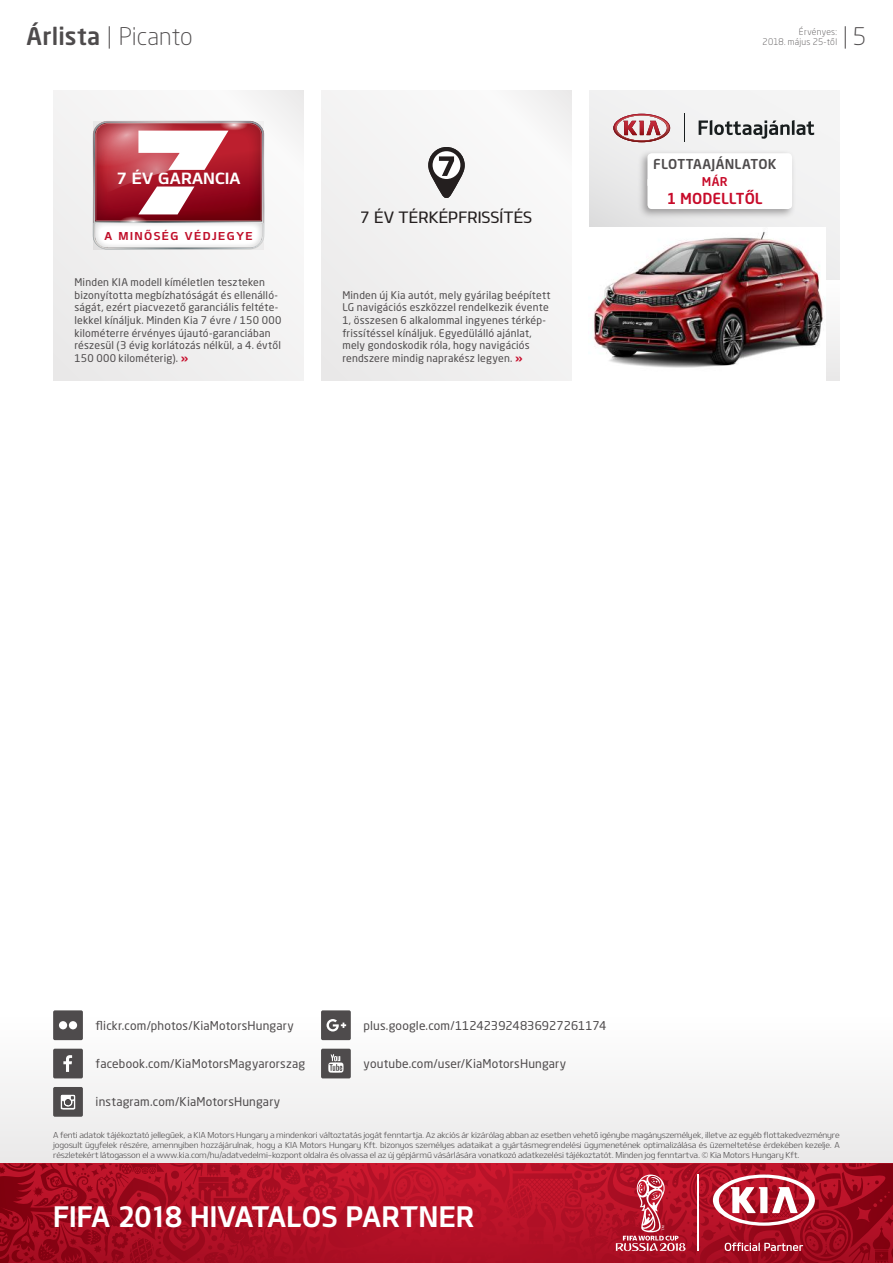
<style>
.page{position:relative;width:893px;height:1263px;background:#fff}
.page>*{position:absolute;margin:0;border:0;box-sizing:border-box;transform-origin:0 0}
.t1{font:28.5px "Design KOTFB";letter-spacing:-.005em;color:#fff}
.t2{font:300 24px "Neo Sans Pro";color:#4e4b4c}
.t3{font:15.75px "Design KOTFM";color:#241f1f}
.t4{font:15.6px "Design KOTFB";letter-spacing:.01em;color:#fff;scale:1.08 1}
.t5{font:500 15px "Neo Sans Pro";letter-spacing:.005em;color:#c70a29}
.t6{font:500 13.5px "Neo Sans Pro";letter-spacing:.01em;color:#4e4b4c}
.t7{font:12px "Neo Sans Pro";letter-spacing:.015em;color:#4e4b4c}
.t8{font:500 12px "Neo Sans Pro";color:#c70a29}
.t9{font:10.95px "Design KOTFB";letter-spacing:.12em;color:#c00f2a;scale:1.08 1}
.t10{font:10.5px/12.6px "Neo Sans Pro";letter-spacing:.015em;color:#4e4b4c}
.t11{font:300 9px "Neo Sans Pro";letter-spacing:.03em;color:#4e4b4c}
.t12{font:8.25px/9.9px "Design KOTFL";letter-spacing:-.015em;color:#4e4b4c;text-align:justify}
.s1{font-weight:500}
.s2{font-weight:700;color:#c70a29}
</style>
<div class="page">
<div style="left:0;top:1017px;width:893px;height:153px;background:#f4f3f3"></div>
<svg style="left:0;top:1163px;width:893px;height:100px;background:#ae0f24"></svg>
<hr style="left:697px;top:1174px;width:1px;height:77px;background:#fff">
<svg style="left:713px;top:1163px;width:180px;height:88px;background:#af2b3c"></svg>
<svg style="left:616px;top:1174px;width:69px;height:78px;background:#be394a"></svg>
<div style="left:53px;top:90px;width:251px;height:291px;background:#f1f1f1"></div>
<svg style="left:93px;top:121px;width:171px;height:129px"></svg>
<div style="left:321px;top:90px;width:251px;height:291px;background:#f3f2f2"></div>
<svg style="left:428px;top:147px;width:37px;height:51px"></svg>
<div style="left:321px;top:1049px;width:30px;height:29px;background:#4e4b4c;border-radius:2px"></div>
<svg style="left:328px;top:1054px;width:15px;height:19px"></svg>
<div style="left:53px;top:1010px;width:30px;height:30px;background:#4e4b4c;border-radius:2px"></div>
<div style="left:69px;top:1021px;width:8px;height:8px;background:#fff;border-radius:50%"></div>
<div style="left:59px;top:1021px;width:8px;height:8px;background:#fff;border-radius:50%"></div>
<div style="left:321px;top:1010px;width:30px;height:30px;background:#4e4b4c;border-radius:2px"></div>
<svg style="left:327px;top:1019px;width:19px;height:12px"></svg>
<div style="left:53px;top:1087px;width:30px;height:30px;background:#4e4b4c;border-radius:2px"></div>
<img style="left:60px;top:1094px;width:16px;height:16px">
<div style="left:53px;top:1049px;width:30px;height:29px;background:#4e4b4c;border-radius:2px"></div>
<svg style="left:63px;top:1055px;width:9px;height:17px"></svg>
<div style="left:589px;top:279px;width:251px;height:102px;background:#f4f4f4"></div>
<div style="left:589px;top:90px;width:251px;height:189px;background:linear-gradient(to right,#eaeaeb,#f5f5f5)"></div>
<img style="left:589px;top:228px;width:236px;height:153px">
<svg style="left:613px;top:114px;width:57px;height:28px"></svg>
<svg style="left:684px;top:113px;width:1px;height:29px"></svg>
<svg style="left:699px;top:120px;width:115px;height:19px"></svg>
<div style="left:637px;top:149px;width:159px;height:70px;background:#4e4b4c;opacity:.5"></div>
<svg style="left:647px;top:153px;width:145px;height:56px"></svg>
<h2 class="t2" style="left:27px;top:22px;width:168px"><span class="s1">Árlista</span> | Picanto</h2>
<h3 class="t4" style="left:117px;top:169px;width:116px">7 ÉV GARANCIA</h3>
<h3 class="t9" style="left:105px;top:229px;width:139px">A MINŐSÉG VÉDJEGYE</h3>
<p class="t10" style="left:74px;top:276px;width:208px">Minden KIA modell kíméletlen teszteken bizonyította megbízhatóságát és ellenálló&shy;ságát, ezért piacvezető garanciális feltéte&shy;lekkel kínáljuk. Minden Kia 7 évre / 150 000 kilométerre érvényes újautó-garanciában részesül (3 évig korlátozás nélkül, a 4. évtől 150 000 kilométerig). <span class="s2">»</span></p>
<h3 class="t3" style="left:360px;top:208px;width:173px">7 ÉV TÉRKÉPFRISSÍTÉS</h3>
<p class="t10" style="left:342px;top:288px;width:210px">Minden új Kia autót, mely gyárilag beépített LG navigációs eszközzel rendelkezik évente 1, összesen 6 alkalommal ingyenes térkép&shy;frissítéssel kínáljuk. Egyedülálló ajánlat, mely gondoskodik róla, hogy navigációs rendszere mindig naprakész legyen. <span class="s2">»</span></p>
<p class="t11" style="left:799px;top:26px;width:40px">Érvényes:</p>
<p class="t11" style="left:762px;top:37px;width:76px">2018. május 25-től</p>
<h2 class="t2" style="left:843px;top:22px;width:25px">|5</h2>
<h3 class="t6" style="left:653px;top:156px;width:125px">FLOTTAAJÁNLATOK</h3>
<h3 class="t8" style="left:702px;top:174px;width:27px">MÁR</h3>
<h3 class="t5" style="left:667px;top:189px;width:97px">1 MODELLTŐL</h3>
<h3 class="t7" style="left:96px;top:1018px;width:200px">flickr.com/photos/KiaMotorsHungary</h3>
<h3 class="t7" style="left:364px;top:1018px;width:244px">plus.google.com/112423924836927261174</h3>
<h3 class="t7" style="left:96px;top:1056px;width:211px">facebook.com/KiaMotorsMagyarorszag</h3>
<h3 class="t7" style="left:96px;top:1095px;width:186px">instagram.com/KiaMotorsHungary</h3>
<h3 class="t7" style="left:364px;top:1056px;width:204px">youtube.com/user/KiaMotorsHungary</h3>
<p class="t12" style="left:53px;top:1130px;width:788px">A fenti adatok tájékoztató jellegűek, a KIA Motors Hungary a mindenkori változtatás jogát fenntartja. Az akciós ár kizárólag abban az esetben vehető igénybe magányszemélyek, illetve az egyéb flottakedvezményre jogosult ügyfelek részére, amennyiben hozzájárulnak, hogy a KIA Motors Hungary Kft. bizonyos személyes adataikat a gyártásmegrendelési ügymenetének optimalizálása és üzemeltetése érdekében kezelje. A részletekért látogasson el a www.kia.com/hu/adatvedelmi-kozpont oldalra és olvassa el az új gépjármű vásárlására vonatkozó adatkezelési tájékoztatót. Minden jog fenntartva. © Kia Motors Hungary Kft.</p>
<h1 class="t1" style="left:53px;top:1199px;width:423px">FIFA 2018 HIVATALOS PARTNER</h1>
</div>
